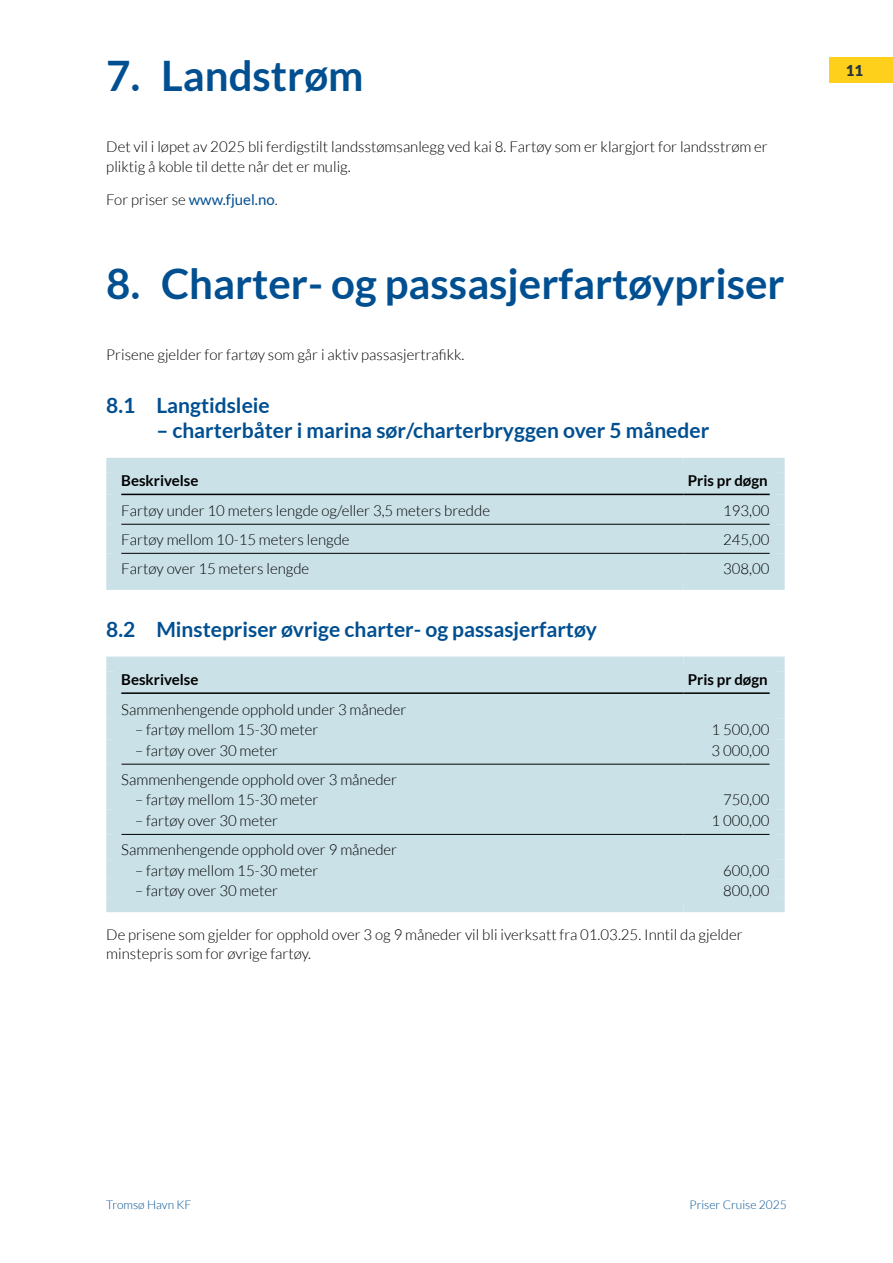
<style>
.page{position:relative;width:893px;height:1263px;background:#fff}
.page>*{position:absolute;margin:0;border:0;box-sizing:border-box;transform-origin:0 0}
.t1{font:700 42px "Lato";color:#004f91}
.t2{font:700 21px "Lato";color:#004f91}
.t3{font:300 15px/19.5px "Lato";color:#000}
.t4{font:700 15px "Lato";color:#000}
.t5{font:900 15px "Lato";color:#283542}
.t6{font:300 12px "Lato";color:#004f91}
.s1{font-weight:400;color:#004f91}
</style>
<div class="page">
<div style="left:829px;top:57px;width:64px;height:26px;background:#fecf1b"></div>
<div style="left:121px;top:473px;width:649px;height:102px;background:#cae1e8"></div>
<div style="left:106px;top:458px;width:578px;height:15px;background:#cae1e8"></div>
<div style="left:106px;top:473px;width:15px;height:21px;background:#cae1e8"></div>
<div style="left:684px;top:458px;width:101px;height:15px;background:#cae1e8"></div>
<div style="left:106px;top:494px;width:15px;height:30px;background:#cae1e8"></div>
<div style="left:106px;top:524px;width:15px;height:29px;background:#cae1e8"></div>
<div style="left:106px;top:553px;width:15px;height:22px;background:#cae1e8"></div>
<div style="left:770px;top:473px;width:15px;height:21px;background:#cae1e8"></div>
<div style="left:770px;top:494px;width:15px;height:30px;background:#cae1e8"></div>
<div style="left:770px;top:524px;width:15px;height:29px;background:#cae1e8"></div>
<div style="left:770px;top:553px;width:15px;height:22px;background:#cae1e8"></div>
<hr style="left:121px;top:494px;width:563px;height:1px;background:#000">
<hr style="left:684px;top:494px;width:86px;height:1px;background:#000">
<hr style="left:121px;top:524px;width:563px;height:1px;background:#000">
<hr style="left:684px;top:524px;width:86px;height:1px;background:#000">
<hr style="left:121px;top:553px;width:563px;height:1px;background:#000">
<hr style="left:684px;top:553px;width:86px;height:1px;background:#000">
<div style="left:106px;top:575px;width:578px;height:15px;background:#cae1e8"></div>
<div style="left:684px;top:575px;width:101px;height:15px;background:#cae1e8"></div>
<div style="left:121px;top:671px;width:649px;height:226px;background:#cae1e8"></div>
<hr style="left:121px;top:764px;width:563px;height:1px;background:#000">
<hr style="left:684px;top:764px;width:86px;height:1px;background:#000">
<hr style="left:121px;top:834px;width:563px;height:1px;background:#000">
<hr style="left:684px;top:834px;width:86px;height:1px;background:#000">
<div style="left:106px;top:656px;width:578px;height:15px;background:#cae1e8"></div>
<div style="left:106px;top:671px;width:15px;height:22px;background:#cae1e8"></div>
<div style="left:684px;top:656px;width:101px;height:15px;background:#cae1e8"></div>
<div style="left:106px;top:693px;width:15px;height:26px;background:#cae1e8"></div>
<div style="left:106px;top:719px;width:15px;height:20px;background:#cae1e8"></div>
<div style="left:106px;top:739px;width:15px;height:25px;background:#cae1e8"></div>
<div style="left:106px;top:764px;width:15px;height:25px;background:#cae1e8"></div>
<div style="left:106px;top:789px;width:15px;height:20px;background:#cae1e8"></div>
<div style="left:106px;top:809px;width:15px;height:25px;background:#cae1e8"></div>
<div style="left:106px;top:834px;width:15px;height:25px;background:#cae1e8"></div>
<div style="left:106px;top:859px;width:15px;height:21px;background:#cae1e8"></div>
<div style="left:106px;top:880px;width:15px;height:17px;background:#cae1e8"></div>
<div style="left:770px;top:671px;width:15px;height:22px;background:#cae1e8"></div>
<div style="left:770px;top:693px;width:15px;height:26px;background:#cae1e8"></div>
<div style="left:770px;top:719px;width:15px;height:20px;background:#cae1e8"></div>
<div style="left:770px;top:739px;width:15px;height:25px;background:#cae1e8"></div>
<div style="left:770px;top:764px;width:15px;height:25px;background:#cae1e8"></div>
<div style="left:770px;top:789px;width:15px;height:20px;background:#cae1e8"></div>
<div style="left:770px;top:809px;width:15px;height:25px;background:#cae1e8"></div>
<div style="left:770px;top:834px;width:15px;height:25px;background:#cae1e8"></div>
<div style="left:770px;top:859px;width:15px;height:21px;background:#cae1e8"></div>
<div style="left:770px;top:880px;width:15px;height:17px;background:#cae1e8"></div>
<hr style="left:121px;top:692px;width:563px;height:2px;background:#000">
<hr style="left:684px;top:692px;width:86px;height:2px;background:#000">
<div style="left:106px;top:897px;width:578px;height:15px;background:#cae1e8"></div>
<div style="left:684px;top:897px;width:101px;height:15px;background:#cae1e8"></div>
<h1 class="t1" style="left:106px;top:52px;width:259px">7. Landstrøm</h1>
<p class="t3" style="left:106px;top:137px;width:663px">Det vil i løpet av 2025 bli ferdigstilt landsstømsanlegg ved kai 8. Fartøy som er klargjort for landsstrøm er pliktig å koble til dette når det er mulig.</p>
<p class="t3" style="left:106px;top:190px;width:173px">For priser se <span class="s1">www.fjuel.no</span>.</p>
<h1 class="t1" style="left:106px;top:260px;width:680px">8. Charter- og passasjerfartøypriser</h1>
<p class="t3" style="left:106px;top:345px;width:360px">Prisene gjelder for fartøy som går i aktiv passasjertrafikk.</p>
<h2 class="t2" style="left:106px;top:393px;width:165px">8.1 Langtidsleie</h2>
<h2 class="t2" style="left:156px;top:418px;width:554px">– charterbåter i marina sør/charterbryggen over 5 måneder</h2>
<p class="t4" style="left:121px;top:472px;width:79px">Beskrivelse</p>
<p class="t4" style="left:688px;top:472px;width:81px">Pris pr døgn</p>
<p class="t3" style="left:121px;top:501px;width:370px">Fartøy under 10 meters lengde og/eller 3,5 meters bredde</p>
<p class="t3" style="left:723px;top:501px;width:48px">193,00</p>
<p class="t3" style="left:121px;top:530px;width:230px">Fartøy mellom 10-15 meters lengde</p>
<p class="t3" style="left:723px;top:530px;width:48px">245,00</p>
<p class="t3" style="left:121px;top:559px;width:189px">Fartøy over 15 meters lengde</p>
<p class="t3" style="left:723px;top:559px;width:48px">308,00</p>
<h2 class="t2" style="left:106px;top:617px;width:492px">8.2 Minstepriser øvrige charter- og passasjerfartøy</h2>
<p class="t4" style="left:121px;top:671px;width:79px">Beskrivelse</p>
<p class="t4" style="left:688px;top:671px;width:81px">Pris pr døgn</p>
<p class="t3" style="left:121px;top:699px;width:287px">Sammenhengende opphold under 3 måneder</p>
<p class="t3" style="left:135px;top:720px;width:185px">– fartøy mellom 15-30 meter</p>
<p class="t3" style="left:712px;top:720px;width:60px">1 500,00</p>
<p class="t3" style="left:135px;top:741px;width:145px">– fartøy over 30 meter</p>
<p class="t3" style="left:712px;top:741px;width:60px">3 000,00</p>
<p class="t3" style="left:121px;top:770px;width:277px">Sammenhengende opphold over 3 måneder</p>
<p class="t3" style="left:135px;top:790px;width:185px">– fartøy mellom 15-30 meter</p>
<p class="t3" style="left:723px;top:790px;width:48px">750,00</p>
<p class="t3" style="left:135px;top:811px;width:145px">– fartøy over 30 meter</p>
<p class="t3" style="left:712px;top:811px;width:60px">1 000,00</p>
<p class="t3" style="left:121px;top:840px;width:277px">Sammenhengende opphold over 9 måneder</p>
<p class="t3" style="left:135px;top:860px;width:185px">– fartøy mellom 15-30 meter</p>
<p class="t3" style="left:723px;top:860px;width:48px">600,00</p>
<p class="t3" style="left:135px;top:881px;width:145px">– fartøy over 30 meter</p>
<p class="t3" style="left:723px;top:881px;width:48px">800,00</p>
<p class="t3" style="left:106px;top:924px;width:638px">De prisene som gjelder for opphold over 3 og 9 måneder vil bli iverksatt fra 01.03.25. Inntil da gjelder minstepris som for øvrige fartøy.</p>
<p class="t5" style="left:846px;top:62px;width:19px">11</p>
<p class="t6" style="left:106px;top:1198px;width:87px">Tromsø Havn KF</p>
<p class="t6" style="left:690px;top:1198px;width:99px">Priser Cruise 2025</p>
</div>
